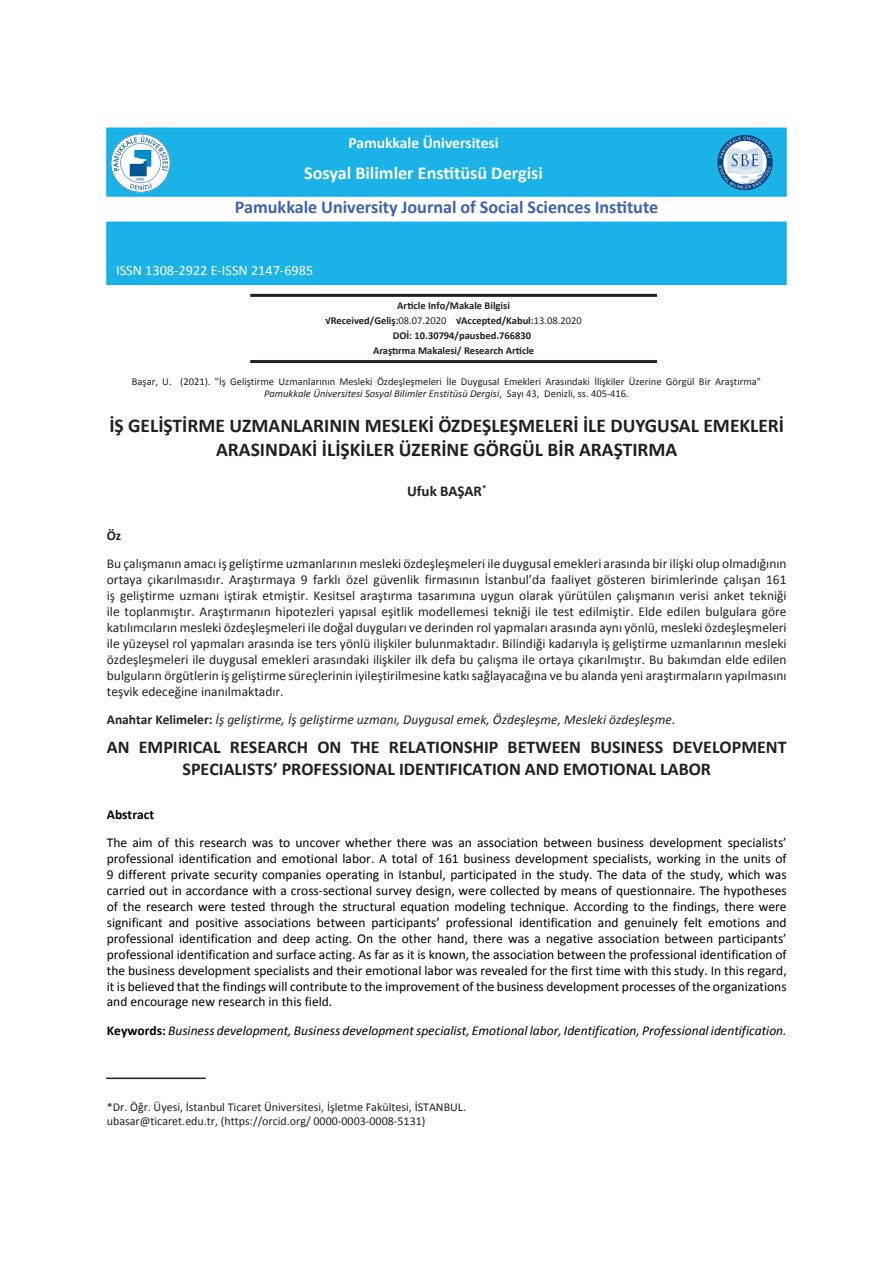
<style>
.page{position:relative;width:893px;height:1263px;background:#fff}
.page>*{position:absolute;margin:0;border:0;box-sizing:border-box;transform-origin:0 0}
.t1{font:700 19.5px/23.4px "Calibri";color:#231f20;text-align:center}
.t2{font:700 18.15px "Calibri";color:#4161ad}
.t3{font:700 18.15px "Calibri";color:#fff}
.t4{font:700 18px/21.6px "Calibri";color:#231f20;text-align:center}
.t5{font:700 15.6px "Calibri";color:#fff}
.t6{font:700 15px "Calibri";color:#231f20}
.t7{font:14.25px "Calibri";color:#fff}
.t8{font:13.5px/15.9px "Calibri";color:#000;text-align:justify}
.t9{font:13.5px/15.9px "Calibri";color:#231f20;text-align:justify}
.t10{font:italic 13.5px "Calibri";color:#000}
.t11{font:italic 13.5px "Calibri";color:#231f20}
.t12{font:700 13.5px "Calibri";color:#000}
.t13{font:700 13.5px "Calibri";color:#231f20}
.t14{font:12px/13.5px "Calibri";color:#231f20}
.t15{font:10.5px/12px "Calibri";color:#231f20;text-align:center}
.t16{font:700 10.5px "Calibri";color:#231f20}
.s1{font-weight:400}
.s2{font-style:italic}
.s3{font-weight:700;font-style:normal}
</style>
<div class="page">
<hr style="left:250px;top:294px;width:407px;height:3px;background:#231f20">
<hr style="left:250px;top:360px;width:407px;height:3px;background:#231f20">
<div style="left:106px;top:222px;width:681px;height:63px;background:#1ab2e7;border:1px solid #00aeef"></div>
<div style="left:106px;top:128px;width:681px;height:69px;background:#1ab2e7;border:1px solid #00aeef"></div>
<img style="left:717px;top:135px;width:56px;height:56px">
<img style="left:111px;top:133px;width:59px;height:59px">
<hr style="left:106px;top:1077px;width:100px;height:2px;background:#231f20">
<p class="t5" style="left:348px;top:133px;width:152px">Pamukkale Üniversitesi</p>
<h2 class="t3" style="left:304px;top:162px;width:240px">Sosyal Bilimler Enstitüsü Dergisi</h2>
<h2 class="t2" style="left:235px;top:196px;width:425px">Pamukkale University Journal of Social Sciences Institute</h2>
<p class="t7" style="left:116px;top:261px;width:199px">ISSN 1308-2922 E-ISSN 2147-6985</p>
<p class="t16" style="left:397px;top:299px;width:114px">Article Info/Makale Bilgisi</p>
<p class="t16" style="left:326px;top:314px;width:258px">√Received/Geliş:<span class="s1">08.07.2020</span> √Accepted/Kabul:<span class="s1">13.08.2020</span></p>
<p class="t16" style="left:393px;top:329px;width:140px">DOİ: 10.30794/pausbed.766830</p>
<p class="t16" style="left:373px;top:344px;width:163px">Araştırma Makalesi/ Research Article</p>
<p class="t15" style="left:132px;top:375px;width:631px">Başar, U. (2021). "İş Geliştirme Uzmanlarının Mesleki Özdeşleşmeleri İle Duygusal Emekleri Arasındaki İlişkiler Üzerine Görgül Bir Araştırma"<br><span class="s2">Pamukkale Üniversitesi Sosyal Bilimler Enstitüsü Dergisi</span>, Sayı 43, Denizli, ss. 405-416.</p>
<h1 class="t1" style="left:109px;top:413px;width:676px">İŞ GELİŞTİRME UZMANLARININ MESLEKİ ÖZDEŞLEŞMELERİ İLE DUYGUSAL EMEKLERİ<br>ARASINDAKİ İLİŞKİLER ÜZERİNE GÖRGÜL BİR ARAŞTIRMA</h1>
<p class="t6" style="left:407px;top:482px;width:81px">Ufuk BAŞAR<sup>*</sup></p>
<p class="t13" style="left:107px;top:527px;width:16px">Öz</p>
<p class="t9" style="left:107px;top:555px;width:681px">Bu çalışmanın amacı iş geliştirme uzmanlarının mesleki özdeşleşmeleri ile duygusal emekleri arasında bir ilişki olup olmadığının ortaya çıkarılmasıdır. Araştırmaya 9 farklı özel güvenlik firmasının İstanbul’da faaliyet gösteren birimlerinde çalışan 161 iş geliştirme uzmanı iştirak etmiştir. Kesitsel araştırma tasarımına uygun olarak yürütülen çalışmanın verisi anket tekniği ile toplanmıştır. Araştırmanın hipotezleri yapısal eşitlik modellemesi tekniği ile test edilmiştir. Elde edilen bulgulara göre katılımcıların mesleki özdeşleşmeleri ile doğal duyguları ve derinden rol yapmaları arasında aynı yönlü, mesleki özdeşleşmeleri ile yüzeysel rol yapmaları arasında ise ters yönlü ilişkiler bulunmaktadır. Bilindiği kadarıyla iş geliştirme uzmanlarının mesleki özdeşleşmeleri ile duygusal emekleri arasındaki ilişkiler ilk defa bu çalışma ile ortaya çıkarılmıştır. Bu bakımdan elde edilen bulguların örgütlerin iş geliştirme süreçlerinin iyileştirilmesine katkı sağlayacağına ve bu alanda yeni araştırmaların yapılmasını teşvik edeceğine inanılmaktadır.</p>
<p class="t11" style="left:107px;top:711px;width:570px"><span class="s3">Anahtar Kelimeler:</span> İş geliştirme, İş geliştirme uzmanı, Duygusal emek, Özdeşleşme, Mesleki özdeşleşme.</p>
<h3 class="t4" style="left:107px;top:736px;width:681px">AN EMPIRICAL RESEARCH ON THE RELATIONSHIP BETWEEN BUSINESS DEVELOPMENT<br>SPECIALISTS’ PROFESSIONAL IDENTIFICATION AND EMOTIONAL LABOR</h3>
<p class="t12" style="left:107px;top:806px;width:49px">Abstract</p>
<p class="t8" style="left:107px;top:834px;width:681px">The aim of this research was to uncover whether there was an association between business development specialists’ professional identification and emotional labor. A total of 161 business development specialists, working in the units of 9 different private security companies operating in Istanbul, participated in the study. The data of the study, which was carried out in accordance with a cross-sectional survey design, were collected by means of questionnaire. The hypotheses of the research were tested through the structural equation modeling technique. According to the findings, there were significant and positive associations between participants’ professional identification and genuinely felt emotions and professional identification and deep acting. On the other hand, there was a negative association between participants’ professional identification and surface acting. As far as it is known, the association between the professional identification of the business development specialists and their emotional labor was revealed for the first time with this study. In this regard, it is believed that the findings will contribute to the improvement of the business development processes of the organizations and encourage new research in this field.</p>
<p class="t10" style="left:107px;top:1022px;width:681px"><span class="s3">Keywords:</span> Business development, Business development specialist, Emotional labor, Identification, Professional identification.</p>
<p class="t14" style="left:107px;top:1100px;width:361px">*Dr. Öğr. Üyesi, İstanbul Ticaret Üniversitesi, İşletme Fakültesi, İSTANBUL. ubasar@ticaret.edu.tr, (https://orcid.org/ 0000-0003-0008-5131)</p>
</div>
